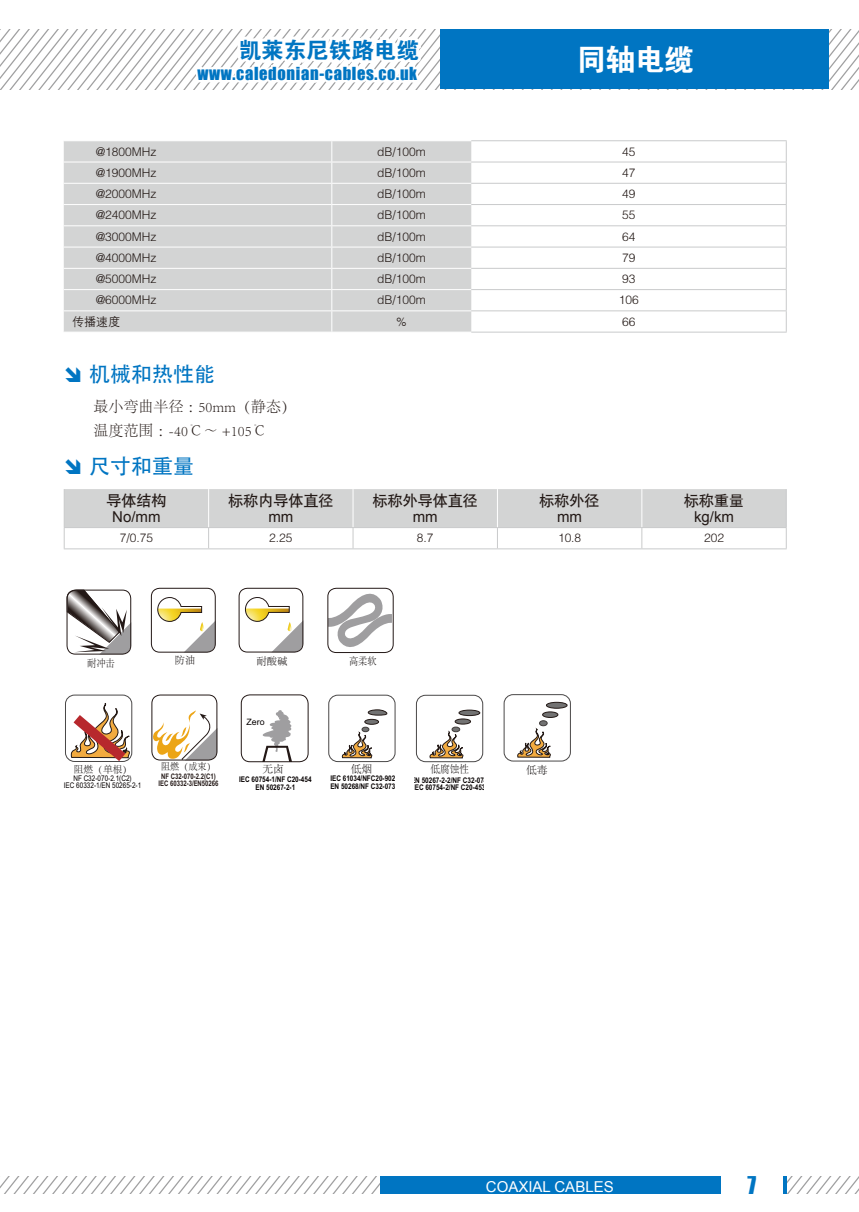
<style>
.page{position:relative;width:859px;height:1212px;background:#fff}
.page>*{position:absolute;margin:0;border:0;box-sizing:border-box;transform-origin:0 0}
.t1{font:30px "FZDHTK GBK1 0";color:#fff}
.t2{font:22.5px "FZDHTJW GB1 0";color:#0075c2}
.t3{font:22.5px "Impact";color:#0075c2}
.t4{font:21px "Adobe Heiti Std";color:#0075c2}
.t5{font:16.5px "Impact";letter-spacing:.04em;color:#0075c2}
.t6{font:300 15px/24px "Adobe Song Std";color:#231916}
.t7{font:15px "H Yb 1 gj";color:#231916}
.t8{font:15px "Arial";color:#231916}
.t9{font:15px "Arial";color:#fff}
.t10{font:12px "FZZDXK GBK1 0";color:#231916}
.t11{font:10.8px "Adobe Song Std Light GBK EUC H";color:#060101}
.t12{font:10.8px "Adobe Song Std Light GBK EUC H";color:#060101;scale:.9 1}
.t13{font:10.35px "Adobe Song Std Light GBK EUC H";color:#060101;scale:.9 1}
.t14{font:10.35px "Adobe Song Std Light GBK EUC H";color:#060101}
.t15{font:9.75px "Adobe Song Std Light GBK EUC H";color:#060101}
.t16{font:9.6px "Adobe Song Std Light GBK EUC H";color:#060101;scale:.95 1}
.t17{font:8.7px "Arial";color:#060101}
.t18{font:700 7.8px/7.8px "Arial Narrow";color:#060101}
.t19{font:7.8px/7.8px "Arial Narrow";color:#060101;text-align:center}
.t20{font:700 7.65px/7.6px "Arial Narrow";color:#231816;text-align:center;scale:.95 1}
</style>
<div class="page">
<svg style="left:0;top:1176px;width:859px;height:17px"></svg>
<div style="left:718px;top:1169px;width:69px;height:30px;background:#fff"></div>
<hr style="left:784px;top:1176px;width:3px;height:17px;background:#0075c2">
<hr style="left:717px;top:1176px;width:3px;height:17px;background:#0075c2">
<svg style="left:0;top:30px;width:859px;height:59px"></svg>
<div style="left:441px;top:30px;width:388px;height:59px;background:#0075c2"></div>
<div style="left:380px;top:1176px;width:337px;height:17px;background:#0075c2"></div>
<div style="left:64px;top:141px;width:407px;height:191px;background:#d3d4d4"></div>
<hr style="left:64px;top:162px;width:268px;height:1px;background:#fff">
<hr style="left:332px;top:162px;width:139px;height:1px;background:#fff">
<hr style="left:64px;top:183px;width:268px;height:1px;background:#fff">
<hr style="left:332px;top:183px;width:139px;height:1px;background:#fff">
<hr style="left:64px;top:204px;width:268px;height:1px;background:#fff">
<hr style="left:332px;top:204px;width:139px;height:1px;background:#fff">
<hr style="left:64px;top:225px;width:268px;height:1px;background:#fff">
<hr style="left:332px;top:225px;width:139px;height:1px;background:#fff">
<hr style="left:64px;top:247px;width:268px;height:1px;background:#fff">
<hr style="left:332px;top:247px;width:139px;height:1px;background:#fff">
<hr style="left:64px;top:268px;width:268px;height:1px;background:#fff">
<hr style="left:332px;top:268px;width:139px;height:1px;background:#fff">
<hr style="left:64px;top:289px;width:268px;height:1px;background:#fff">
<hr style="left:332px;top:289px;width:139px;height:1px;background:#fff">
<hr style="left:64px;top:310px;width:268px;height:1px;background:#fff">
<hr style="left:332px;top:310px;width:139px;height:1px;background:#fff">
<hr style="left:471px;top:140px;width:316px;height:1px;background:#c9cacb">
<hr style="left:471px;top:162px;width:316px;height:1px;background:#c9cacb">
<hr style="left:471px;top:183px;width:316px;height:1px;background:#c9cacb">
<hr style="left:471px;top:204px;width:316px;height:1px;background:#c9cacb">
<hr style="left:471px;top:225px;width:316px;height:1px;background:#c9cacb">
<hr style="left:471px;top:247px;width:316px;height:1px;background:#c9cacb">
<hr style="left:471px;top:268px;width:316px;height:1px;background:#c9cacb">
<hr style="left:471px;top:289px;width:316px;height:1px;background:#c9cacb">
<hr style="left:471px;top:310px;width:316px;height:1px;background:#c9cacb">
<svg style="left:786px;top:141px;width:1px;height:191px"></svg>
<hr style="left:471px;top:332px;width:316px;height:1px;background:#c9cacb">
<svg style="left:193px;top:29px;width:231px;height:303px"></svg>
<hr style="left:209px;top:548px;width:144px;height:1px;background:#c9cacb">
<hr style="left:353px;top:548px;width:144px;height:1px;background:#c9cacb">
<hr style="left:497px;top:548px;width:145px;height:1px;background:#c9cacb">
<hr style="left:642px;top:548px;width:145px;height:1px;background:#c9cacb">
<svg style="left:64px;top:489px;width:723px;height:59px"></svg>
<hr style="left:64px;top:548px;width:145px;height:1px;background:#c9cacb">
<svg style="left:66px;top:589px;width:66px;height:65px"></svg>
<div style="left:151px;top:588px;width:65px;height:64px;border:1px solid #231816;border-radius:8px"></div>
<svg style="left:157px;top:597px;width:59px;height:55px"></svg>
<div style="left:239px;top:588px;width:64px;height:64px;border:1px solid #231816;border-radius:8px"></div>
<svg style="left:245px;top:597px;width:58px;height:55px"></svg>
<div style="left:65px;top:694px;width:67px;height:68px;border:1px solid #4a4848;border-radius:9px"></div>
<svg style="left:65px;top:700px;width:68px;height:62px"></svg>
<svg style="left:151px;top:694px;width:67px;height:67px"></svg>
<div style="left:241px;top:694px;width:68px;height:68px;border:1px solid #231816;border-radius:9px"></div>
<svg style="left:262px;top:710px;width:31px;height:52px"></svg>
<div style="left:328px;top:695px;width:68px;height:67px;border:1px solid #4a4848;border-radius:9px"></div>
<svg style="left:342px;top:727px;width:43px;height:36px"></svg>
<div style="left:365px;top:719px;width:14px;height:5px;background:#727272;border-radius:50%"></div>
<div style="left:364px;top:719px;width:15px;height:6px;border:1px solid #231916;border-radius:50%"></div>
<svg style="left:367px;top:709px;width:21px;height:7px"></svg>
<div style="left:416px;top:695px;width:67px;height:67px;border:1px solid #4a4848;border-radius:9px"></div>
<svg style="left:430px;top:729px;width:34px;height:30px"></svg>
<div style="left:452px;top:727px;width:8px;height:5px;background:#727272;border-radius:50%"></div>
<div style="left:452px;top:727px;width:8px;height:5px;border:1px solid #3f3b3a;border-radius:50%"></div>
<div style="left:455px;top:719px;width:16px;height:5px;background:#727272;border-radius:50%"></div>
<div style="left:455px;top:718px;width:16px;height:6px;border:1px solid #231916;border-radius:50%"></div>
<div style="left:459px;top:710px;width:21px;height:5px;background:#727272;border-radius:50%"></div>
<div style="left:458px;top:710px;width:22px;height:6px;border:1px solid #231916;border-radius:50%"></div>
<div style="left:504px;top:694px;width:67px;height:67px;border:1px solid #4a4848;border-radius:9px"></div>
<svg style="left:517px;top:726px;width:34px;height:32px"></svg>
<div style="left:539px;top:721px;width:8px;height:5px;background:#727272;border-radius:50%"></div>
<div style="left:539px;top:720px;width:9px;height:6px;border:1px solid #3f3b3a;border-radius:50%"></div>
<div style="left:543px;top:712px;width:15px;height:5px;background:#727272;border-radius:50%"></div>
<div style="left:542px;top:711px;width:16px;height:7px;border:1px solid #231916;border-radius:50%"></div>
<div style="left:546px;top:702px;width:21px;height:6px;background:#727272;border-radius:50%"></div>
<div style="left:546px;top:702px;width:22px;height:7px;border:1px solid #231916;border-radius:50%"></div>
<svg style="left:328px;top:591px;width:64px;height:59px"></svg>
<div style="left:327px;top:588px;width:67px;height:65px;border:1px solid #231816;border-radius:8px"></div>
<h2 class="t2" style="left:239px;top:38px;width:181px">凯莱东尼铁路电缆</h2>
<h3 class="t5" style="left:197px;top:61px;width:221px">www.caledonian-cables.co.uk</h3>
<h1 class="t1" style="left:576px;top:43px;width:119px">同轴电缆</h1>
<p class="t10" style="left:96px;top:145px;width:62px">@1800MHz</p>
<p class="t10" style="left:377px;top:145px;width:50px">dB/100m</p>
<p class="t10" style="left:622px;top:145px;width:15px">45</p>
<p class="t10" style="left:96px;top:166px;width:62px">@1900MHz</p>
<p class="t10" style="left:377px;top:166px;width:50px">dB/100m</p>
<p class="t10" style="left:622px;top:166px;width:15px">47</p>
<p class="t10" style="left:96px;top:187px;width:62px">@2000MHz</p>
<p class="t10" style="left:377px;top:187px;width:50px">dB/100m</p>
<p class="t10" style="left:622px;top:187px;width:15px">49</p>
<p class="t10" style="left:96px;top:209px;width:62px">@2400MHz</p>
<p class="t10" style="left:377px;top:209px;width:50px">dB/100m</p>
<p class="t10" style="left:622px;top:209px;width:15px">55</p>
<p class="t10" style="left:96px;top:230px;width:62px">@3000MHz</p>
<p class="t10" style="left:377px;top:230px;width:50px">dB/100m</p>
<p class="t10" style="left:622px;top:230px;width:15px">64</p>
<p class="t10" style="left:96px;top:251px;width:62px">@4000MHz</p>
<p class="t10" style="left:377px;top:251px;width:50px">dB/100m</p>
<p class="t10" style="left:622px;top:251px;width:15px">79</p>
<p class="t10" style="left:96px;top:272px;width:62px">@5000MHz</p>
<p class="t10" style="left:377px;top:272px;width:50px">dB/100m</p>
<p class="t10" style="left:622px;top:272px;width:15px">93</p>
<p class="t10" style="left:96px;top:294px;width:62px">@6000MHz</p>
<p class="t10" style="left:377px;top:294px;width:50px">dB/100m</p>
<p class="t10" style="left:619px;top:294px;width:21px">106</p>
<p class="t10" style="left:72px;top:315px;width:49px">传播速度</p>
<p class="t10" style="left:396px;top:315px;width:12px">%</p>
<p class="t10" style="left:622px;top:315px;width:15px">66</p>
<h3 class="t4" style="left:89px;top:361px;width:127px">机械和热性能</h3>
<p class="t6" style="left:94px;top:395px;width:204px">最小弯曲半径：50mm（静态）温度范围：-40℃～ +105℃</p>
<h3 class="t4" style="left:89px;top:453px;width:106px">尺寸和重量</h3>
<p class="t7" style="left:106px;top:493px;width:61px">导体结构</p>
<p class="t8" style="left:112px;top:507px;width:50px">No/mm</p>
<p class="t7" style="left:228px;top:493px;width:106px">标称内导体直径</p>
<p class="t8" style="left:268px;top:507px;width:26px">mm</p>
<p class="t7" style="left:373px;top:493px;width:106px">标称外导体直径</p>
<p class="t8" style="left:413px;top:507px;width:26px">mm</p>
<p class="t7" style="left:540px;top:493px;width:61px">标称外径</p>
<p class="t8" style="left:557px;top:507px;width:26px">mm</p>
<p class="t7" style="left:684px;top:493px;width:61px">标称重量</p>
<p class="t8" style="left:694px;top:507px;width:42px">kg/km</p>
<p class="t10" style="left:120px;top:532px;width:35px">7/0.75</p>
<p class="t10" style="left:269px;top:532px;width:25px">2.25</p>
<p class="t10" style="left:417px;top:532px;width:18px">8.7</p>
<p class="t10" style="left:558px;top:532px;width:25px">10.8</p>
<p class="t10" style="left:704px;top:532px;width:21px">202</p>
<p class="t13" style="left:87px;top:657px;width:32px">耐冲击</p>
<p class="t14" style="left:175px;top:655px;width:22px">防油</p>
<p class="t14" style="left:256px;top:655px;width:32px">耐酸碱</p>
<p class="t13" style="left:349px;top:655px;width:32px">高柔软</p>
<p class="t16" style="left:161px;top:761px;width:59px">阻燃（成束）</p>
<p class="t15" style="left:74px;top:764px;width:60px">阻燃（单根）</p>
<p class="t19" style="left:64px;top:774px;width:79px">NF C32-070-2.1(C2)<br>IEC 60332-1/EN 50265-2-1</p>
<p class="t20" style="left:158px;top:772px;width:65px">NF C32-070-2.2(C1)<br>IEC 60332-3/EN50266</p>
<p class="t17" style="left:247px;top:716px;width:20px">Zero</p>
<p class="t11" style="left:263px;top:763px;width:23px">无卤</p>
<p class="t18" style="left:239px;top:774px;width:74px;line-height:8.2px;text-align:center">IEC 60754-1/NF C20-454<br>EN 50267-2-1</p>
<p class="t11" style="left:351px;top:763px;width:23px">低烟</p>
<p class="t18" style="left:330px;top:774px;width:67px">IEC 61034/NFC20-902<br>EN 50268/NF C32-073</p>
<p class="t18" style="left:411px;top:775px;width:78px">EN 50267-2-2/NF C32-074<br>IEC 60754-2/NF C20-453</p>
<p class="t12" style="left:430px;top:763px;width:44px">低腐蚀性</p>
<p class="t11" style="left:526px;top:764px;width:23px">低毒</p>
<p class="t9" style="left:486px;top:1177px;width:129px">COAXIAL CABLES</p>
<h2 class="t3" style="left:747px;top:1167px;width:10px">7</h2>
</div>
